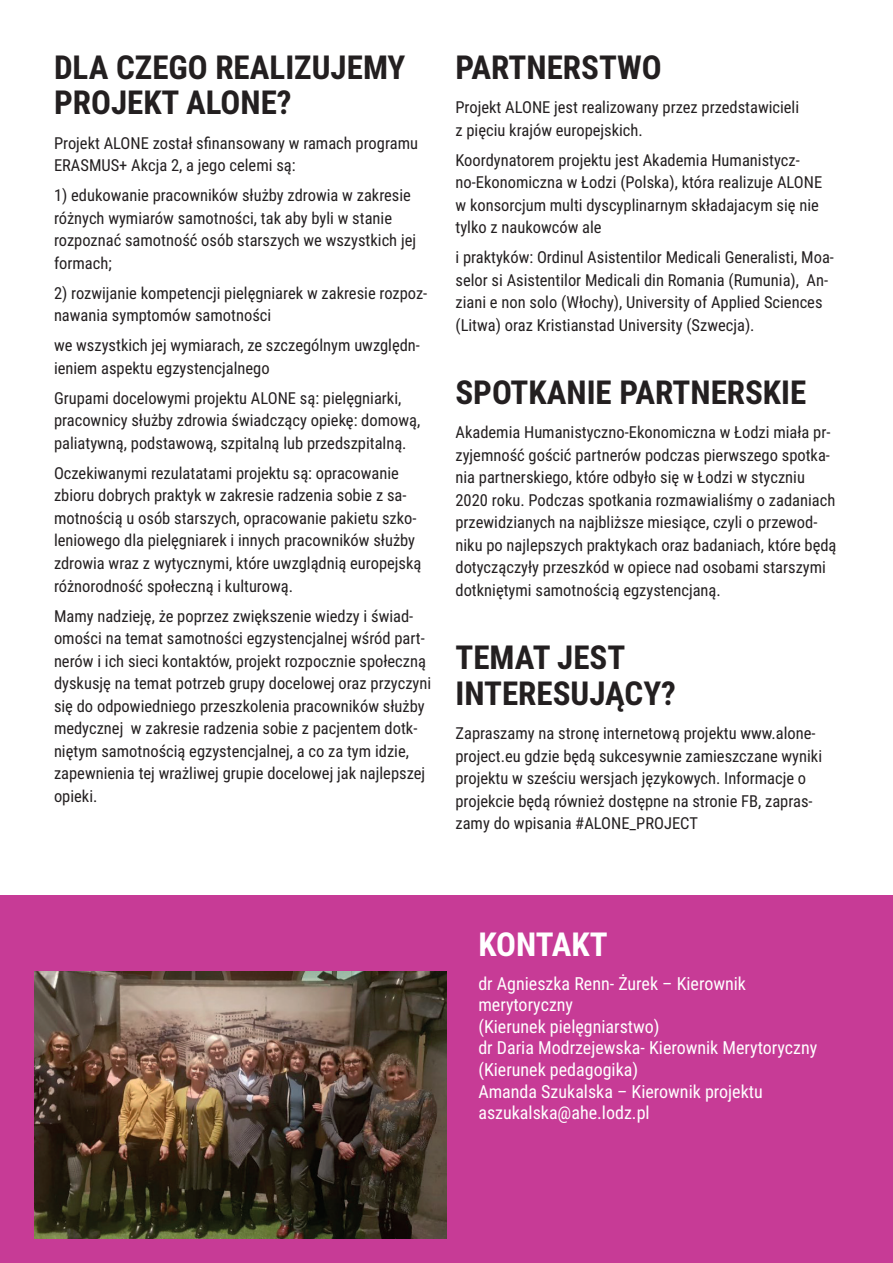
<style>
.page{position:relative;width:893px;height:1263px;background:#fff}
.page>*{position:absolute;margin:0;border:0;box-sizing:border-box;transform-origin:0 0}
.t1{font:700 33px/35.5px "Roboto Condensed";color:#231f20}
.t2{font:700 33px "Roboto Condensed";letter-spacing:-.005em;color:#fff}
.t3{font:18px/21.6px "Roboto Condensed";color:#fff}
.t4{font:16.5px/22.5px "Roboto Condensed";color:#231f20}
</style>
<div class="page">
<div style="left:0;top:895px;width:893px;height:368px;background:#c73b96"></div>
<img style="left:34px;top:971px;width:412px;height:267px">
<h1 class="t1" style="left:54px;top:48px;width:353px">DLA CZEGO REALIZUJEMY<br>PROJEKT ALONE?</h1>
<p class="t4" style="left:54px;top:131px;width:366px">Projekt ALONE został sfinansowany w ramach programu<br>ERASMUS+ Akcja 2, a jego celemi są:</p>
<p class="t4" style="left:54px;top:184px;width:364px">1) edukowanie pracowników służby zdrowia w zakresie różnych wymiarów samotności, tak aby byli w stanie rozpoznać samotność osób starszych we wszystkich jej formach;</p>
<p class="t4" style="left:54px;top:281px;width:375px">2) rozwijanie kompetencji pielęgniarek w zakresie rozpoz&shy;nawania symptomów samotności</p>
<p class="t4" style="left:54px;top:334px;width:368px">we wszystkich jej wymiarach, ze szczególnym uwzględn&shy;ieniem aspektu egzystencjalnego</p>
<p class="t4" style="left:54px;top:386px;width:368px">Grupami docelowymi projektu ALONE są: pielęgniarki, pracownicy służby zdrowia świadczący opiekę: domową, paliatywną, podstawową, szpitalną lub przedszpitalną.</p>
<p class="t4" style="left:54px;top:461px;width:369px">Oczekiwanymi rezulatatami projektu są: opracowanie zbioru dobrych praktyk w zakresie radzenia sobie z sa&shy;motnością u osób starszych, opracowanie pakietu szko&shy;leniowego dla pielęgniarek i innych pracowników służby zdrowia wraz z wytycznymi, które uwzglądnią europejską różnorodność społeczną i kulturową.</p>
<p class="t4" style="left:54px;top:604px;width:379px">Mamy nadzieję, że poprzez zwiększenie wiedzy i świad&shy;omości na temat samotności egzystencjalnej wśród part&shy;nerów i ich sieci kontaktów, projekt rozpocznie społeczną dyskusję na temat potrzeb grupy docelowej oraz przyczyni się do odpowiedniego przeszkolenia pracowników służby medycznej w zakresie radzenia sobie z pacjentem dotk&shy;niętym samotnością egzystencjalnej, a co za tym idzie, zapewnienia tej wrażliwej grupie docelowej jak najlepszej opieki.</p>
<h1 class="t1" style="left:455px;top:48px;width:208px">PARTNERSTWO</h1>
<p class="t4" style="left:455px;top:96px;width:345px">Projekt ALONE jest realizowany przez przedstawicieli z pięciu krajów europejskich.</p>
<p class="t4" style="left:455px;top:148px;width:368px">Koordynatorem projektu jest Akademia Humanistycz&shy;no-Ekonomiczna w Łodzi (Polska), która realizuje ALONE w konsorcjum multi dyscyplinarnym składajacym się nie tylko z naukowców ale</p>
<p class="t4" style="left:455px;top:246px;width:380px">i praktyków: Ordinul Asistentilor Medicali Generalisti, Moa&shy;selor si Asistentilor Medicali din Romania (Rumunia), An&shy;ziani e non solo (Włochy), University of Applied Sciences (Litwa) oraz Kristianstad University (Szwecja).</p>
<h1 class="t1" style="left:455px;top:373px;width:352px">SPOTKANIE PARTNERSKIE</h1>
<p class="t4" style="left:455px;top:421px;width:382px">Akademia Humanistyczno-Ekonomiczna w Łodzi miała pr&shy;zyjemność gościć partnerów podczas pierwszego spotka&shy;nia partnerskiego, które odbyło się w Łodzi w styczniu 2020 roku. Podczas spotkania rozmawialiśmy o zadaniach przewidzianych na najbliższe miesiące, czyli o przewod&shy;niku po najlepszych praktykach oraz badaniach, które będą dotyczączyły przeszkód w opiece nad osobami starszymi dotkniętymi samotnością egzystencjaną.</p>
<h1 class="t1" style="left:455px;top:638px;width:222px">TEMAT JEST<br>INTERESUJĄCY?</h1>
<p class="t4" style="left:455px;top:721px;width:368px">Zapraszamy na stronę internetową projektu www.alone&shy;project.eu gdzie będą sukcesywnie zamieszczane wyniki projektu w sześciu wersjach językowych. Informacje o projekcie będą również dostępne na stronie FB, zapras&shy;zamy do wpisania #ALONE_PROJECT</p>
<h1 class="t2" style="left:478px;top:921px;width:131px">KONTAKT</h1>
<p class="t3" style="left:478px;top:972px;width:340px">dr Agnieszka Renn- Żurek – Kierownik merytoryczny<br>(Kierunek pielęgniarstwo)<br>dr Daria Modrzejewska- Kierownik Merytoryczny (Kierunek pedagogika)<br>Amanda Szukalska – Kierownik projektu aszukalska@ahe.lodz.pl</p>
</div>
